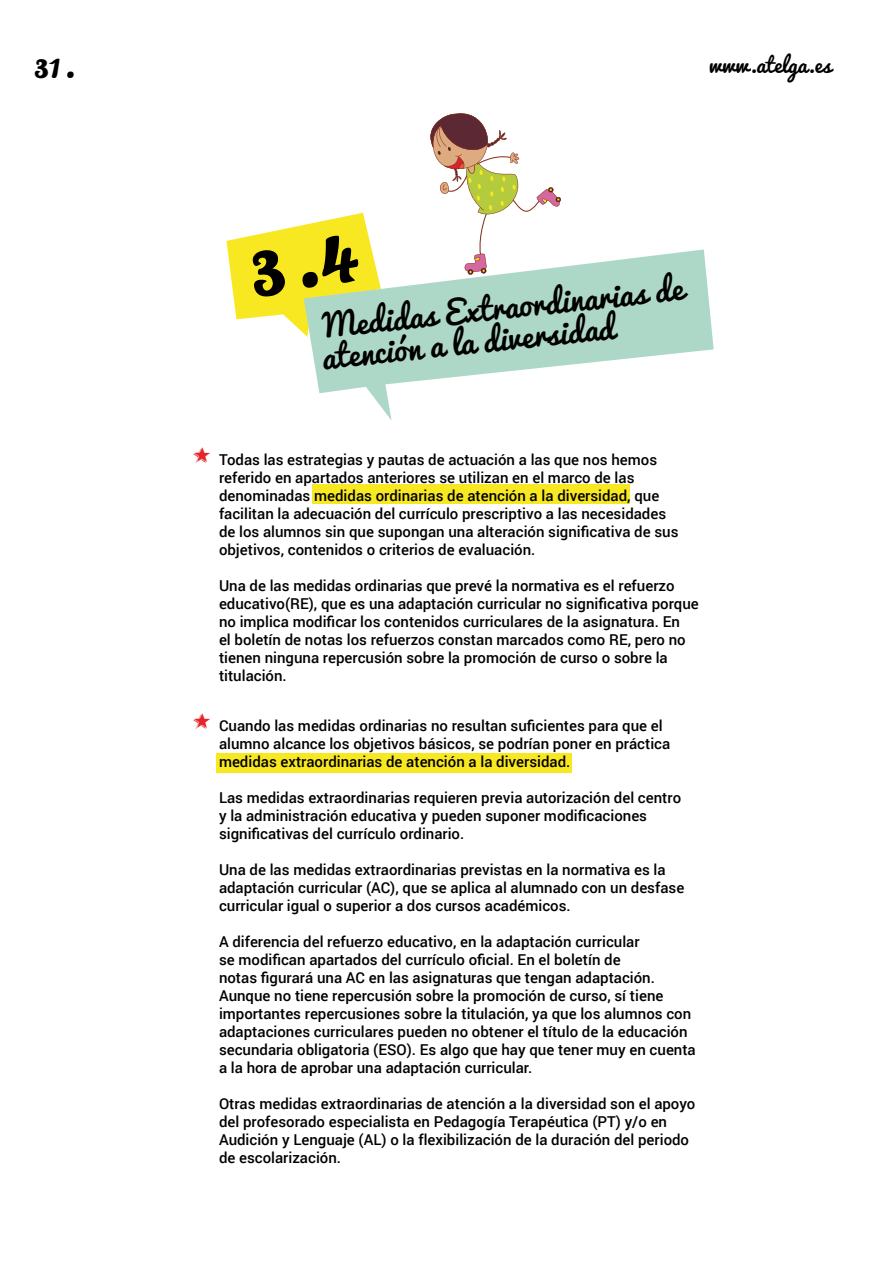
<style>
.page{position:relative;width:893px;height:1263px;background:#fff}
.page>*{position:absolute;margin:0;border:0;box-sizing:border-box;transform-origin:0 0}
.t1{font:37.5px "Pacifico";color:#000}
.t2{font:31.35px/31.3px "Pacifico";color:#000}
.t3{font:21px "Pacifico";color:#000}
.t4{font:500 15px/18px "Roboto";color:#000}
.s1{font-family:"Cheap Pine";font-weight:400;font-size:27px;color:#e42529}
</style>
<div class="page">
<div style="left:216px;top:753px;width:356px;height:19px;background:#f8e822"></div>
<div style="left:312px;top:484px;width:317px;height:20px;background:#f8e822"></div>
<svg style="left:310px;top:249px;width:404px;height:171px;fill:#add8c8"></svg>
<svg style="left:430px;top:113px;width:131px;height:162px"></svg>
<svg style="left:226px;top:213px;width:155px;height:124px"></svg>
<h1 class="t1" style="left:34px;top:43px;width:42px">31.</h1>
<h3 class="t3" style="left:709px;top:53px;width:124px">www.atelga.es</h3>
<h2 class="t2" style="left:317px;top:312px;width:368px;rotate:-6deg">Medidas Extraordinarias de atención a la diversidad</h2>
<p class="t4" style="left:219px;top:450px;width:461px;text-indent:-26px"><span class="s1">**</span> Todas las estrategias y pautas de actuación a las que nos hemos referido en apartados anteriores se utilizan en el marco de las denominadas medidas ordinarias de atención a la diversidad, que facilitan la adecuación del currículo prescriptivo a las necesidades de los alumnos sin que supongan una alteración significativa de sus objetivos, contenidos o criterios de evaluación.</p>
<p class="t4" style="left:219px;top:576px;width:481px">Una de las medidas ordinarias que prevé la normativa es el refuerzo educativo(RE), que es una adaptación curricular no significativa porque no implica modificar los contenidos curriculares de la asignatura. En<br>el boletín de notas los refuerzos constan marcados como RE, pero no tienen ninguna repercusión sobre la promoción de curso o sobre la titulación.</p>
<p class="t4" style="left:219px;top:716px;width:453px;text-indent:-26px"><span class="s1">**</span> Cuando las medidas ordinarias no resultan suficientes para que el alumno alcance los objetivos básicos, se podrían poner en práctica medidas extraordinarias de atención a la diversidad.</p>
<p class="t4" style="left:219px;top:788px;width:464px">Las medidas extraordinarias requieren previa autorización del centro y la administración educativa y pueden suponer modificaciones significativas del currículo ordinario.</p>
<p class="t4" style="left:219px;top:860px;width:467px">Una de las medidas extraordinarias previstas en la normativa es la adaptación curricular (AC), que se aplica al alumnado con un desfase curricular igual o superior a dos cursos académicos.</p>
<p class="t4" style="left:219px;top:932px;width:478px">A diferencia del refuerzo educativo, en la adaptación curricular<br>se modifican apartados del currículo oficial. En el boletín de<br>notas figurará una AC en las asignaturas que tengan adaptación.<br>Aunque no tiene repercusión sobre la promoción de curso, sí tiene importantes repercusiones sobre la titulación, ya que los alumnos con adaptaciones curriculares pueden no obtener el título de la educación secundaria obligatoria (ESO). Es algo que hay que tener muy en cuenta a la hora de aprobar una adaptación curricular.</p>
<p class="t4" style="left:219px;top:1094px;width:478px">Otras medidas extraordinarias de atención a la diversidad son el apoyo del profesorado especialista en Pedagogía Terapéutica (PT) y/o en Audición y Lenguaje (AL) o la flexibilización de la duración del periodo de escolarización.</p>
</div>
